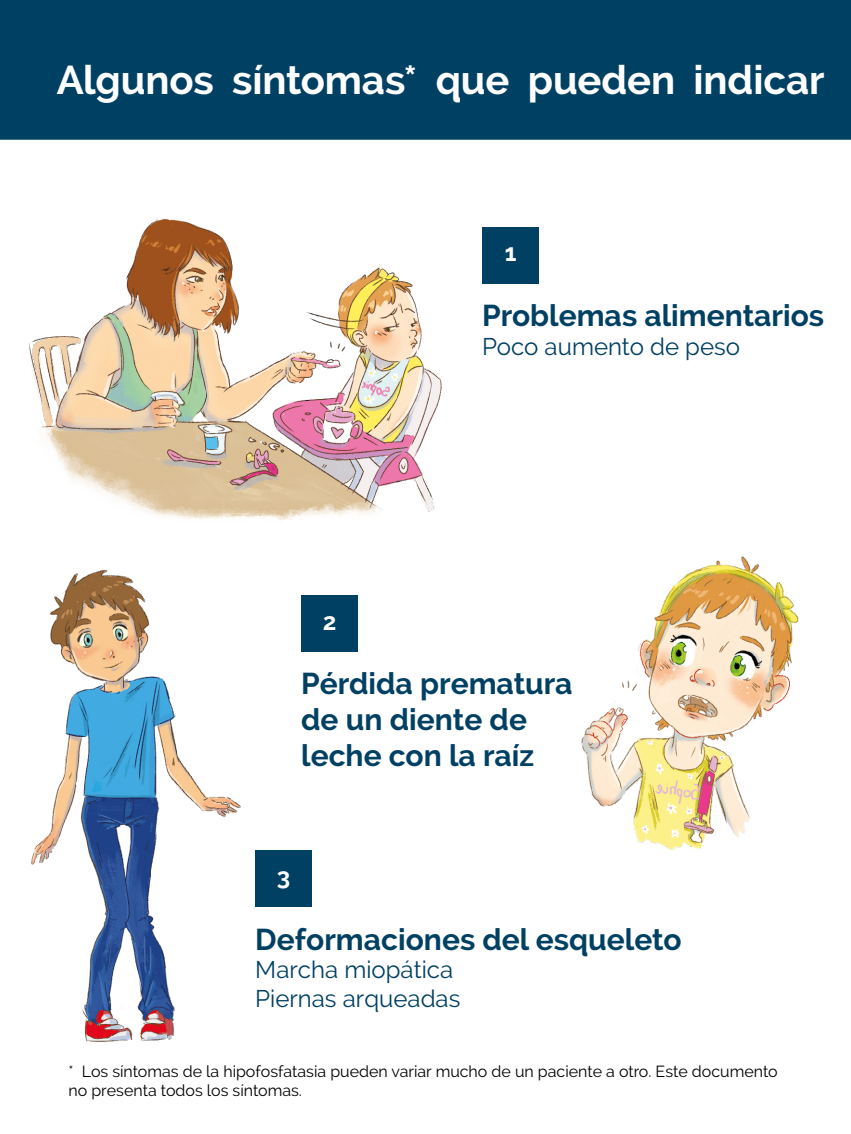
<style>
.page{position:relative;width:851px;height:1134px;background:#fff}
.page>*{position:absolute;margin:0;border:0;box-sizing:border-box;transform-origin:0 0}
.t1{font:700 40px "Raleway";letter-spacing:-.005em;color:#fff}
.t2{font:700 30px/36px "Raleway";color:#004063}
.t3{font:24px/28.8px "Raleway";color:#004063}
.t4{font:700 24px "Raleway";color:#fff}
.t5{font:16px/19.2px "Raleway";color:#000}
</style>
<div class="page">
<div style="left:0;top:0;width:850px;height:140px;background:#004063"></div>
<img style="left:0;top:97px;width:543px;height:424px">
<img style="left:439px;top:457px;width:326px;height:393px">
<img style="left:31px;top:569px;width:327px;height:473px">
<img style="left:765px;top:579px;width:34px;height:135px">
<h1 class="t1" style="left:57px;top:57px;width:769px">Algunos síntomas* que pueden indicar</h1>
<h3 class="t4" style="left:504px;top:239px;width:13px">1</h3>
<h3 class="t4" style="left:322px;top:608px;width:15px">2</h3>
<h2 class="t2" style="left:482px;top:297px;width:343px">Problemas alimentarios</h2>
<h3 class="t3" style="left:482px;top:332px;width:259px">Poco aumento de peso</h3>
<h2 class="t2" style="left:301px;top:666px;width:273px">Pérdida prematura de un diente de leche con la raíz</h2>
<h3 class="t4" style="left:277px;top:863px;width:15px">3</h3>
<h2 class="t2" style="left:255px;top:921px;width:427px">Deformaciones del esqueleto</h2>
<h3 class="t3" style="left:255px;top:955px;width:207px">Marcha miopática<br>Piernas arqueadas</h3>
<p class="t5" style="left:69px;top:1061px;width:710px">* Los síntomas de la hipofosfatasia pueden variar mucho de un paciente a otro. Este documento no presenta todos los síntomas.</p>
</div>
